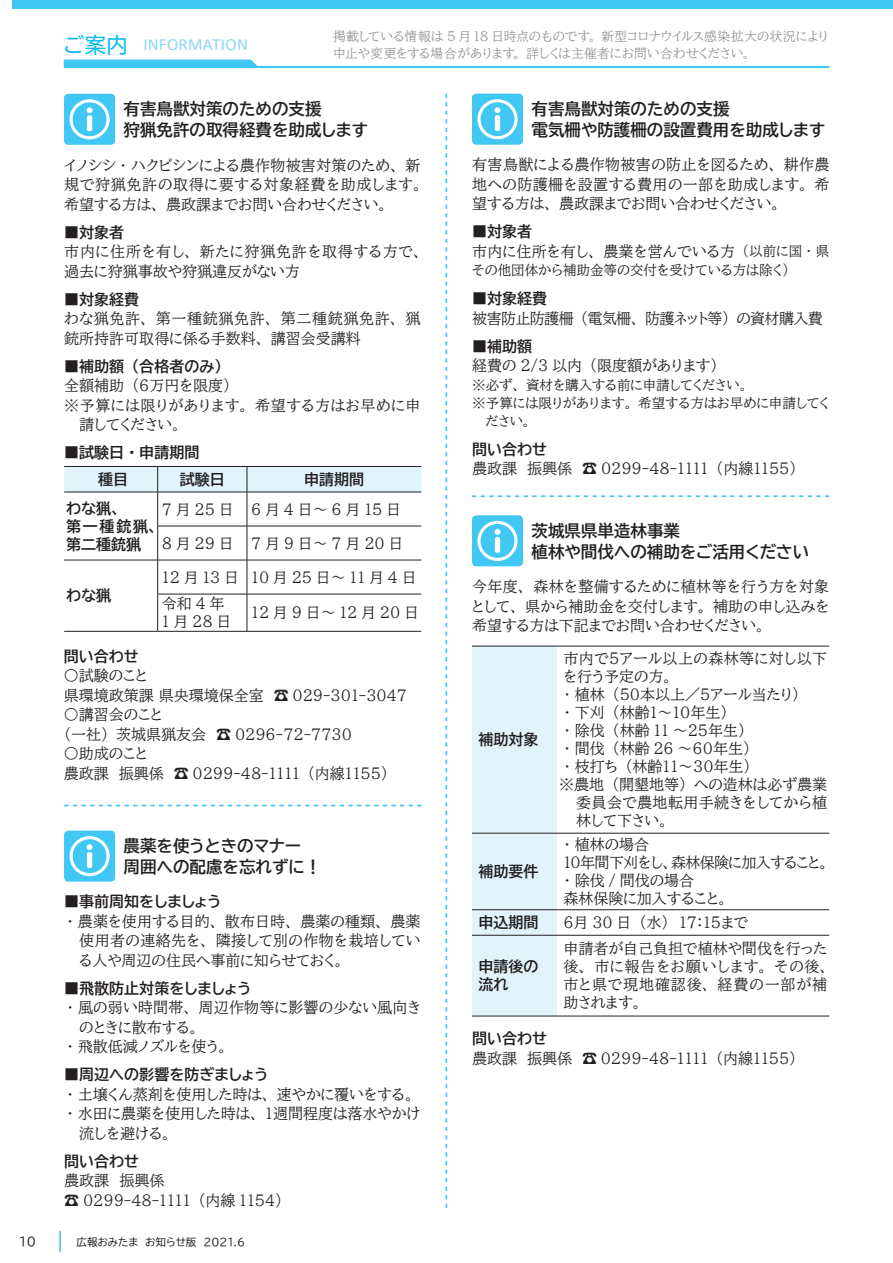
<style>
.page{position:relative;width:893px;height:1263px;background:#fff}
.page>*{position:absolute;margin:0;border:0;box-sizing:border-box;transform-origin:0 0}
.t1{font:16.95px "Calibri";letter-spacing:.015em;color:#8dd7f7}
.t2{font:16.5px/21px "BIZ UDP Gothic Bold";color:#231f20}
.t3{font:15px/19.5px "BIZ UDP Mincho Medium";color:#231f20;text-align:justify}
.t4{font:15px/18px "BIZ UDP Gothic Bold";color:#231f20}
.t5{font:15px/26.7px "BIZ UDP Mincho Medium";letter-spacing:.25em;color:#231f20}
.t6{font:15px/19.5px "BIZ UDP Mincho Medium";letter-spacing:.055em;color:#231f20}
.t7{font:15px "BIZ UDP Mincho Medium";letter-spacing:-.04em;color:#231f20}
.t8{font:15px "BIZ UDP Mincho Medium";letter-spacing:.045em;color:#231f20}
.t9{font:15px "BIZ UDP Mincho Medium";letter-spacing:.03em;color:#231f20}
.t10{font:15px "BIZ UDP Mincho Medium";letter-spacing:.025em;color:#231f20}
.t11{font:13.5px "BIZ UDP Mincho Medium";color:#231f20}
.t12{font:12.75px/17px "BIZ UDP Mincho Medium";letter-spacing:.015em;color:#939598}
.t13{font:12px "BIZ UDP Gothic";color:#231f20}
.t14{font:10.5px "BIZ UDP Gothic";color:#231f20}
.s1{font-family:"BIZ UDP Gothic";font-size:21.3px;color:#00baf1}
.s2{font-size:13.5px}
</style>
<div class="page">
<svg style="left:64px;top:60px;width:765px;height:8px"></svg>
<div style="left:13px;top:0;width:880px;height:9px;background:#40c7f4"></div>
<svg style="left:60px;top:1231px;width:1px;height:21px"></svg>
<svg style="left:445px;top:94px;width:2px;height:1114px"></svg>
<div style="left:64px;top:94px;width:51px;height:51px;background:#40c7f4;border-radius:4px"></div>
<div style="left:64px;top:830px;width:51px;height:52px;background:#40c7f4;border-radius:4px"></div>
<div style="left:472px;top:515px;width:51px;height:51px;background:#40c7f4;border-radius:4px"></div>
<svg style="left:69px;top:99px;width:41px;height:40px"></svg>
<div style="left:87px;top:115px;width:5px;height:16px;background:#fff;border-radius:2px"></div>
<svg style="left:69px;top:836px;width:41px;height:40px"></svg>
<div style="left:87px;top:852px;width:5px;height:16px;background:#fff;border-radius:2px"></div>
<svg style="left:477px;top:521px;width:41px;height:40px"></svg>
<div style="left:495px;top:537px;width:5px;height:16px;background:#fff;border-radius:2px"></div>
<svg style="left:64px;top:466px;width:357px;height:26px;background:#d5e6ee"></svg>
<hr style="left:64px;top:492px;width:94px;height:1px;background:#231f20">
<hr style="left:158px;top:492px;width:89px;height:1px;background:#231f20">
<hr style="left:157px;top:492px;width:1px;height:34px;background:#231f20">
<hr style="left:247px;top:492px;width:174px;height:1px;background:#231f20">
<hr style="left:247px;top:492px;width:1px;height:34px;background:#231f20">
<hr style="left:157px;top:526px;width:90px;height:1px;background:#231f20">
<hr style="left:157px;top:526px;width:1px;height:34px;background:#231f20">
<hr style="left:247px;top:526px;width:174px;height:1px;background:#231f20">
<hr style="left:247px;top:526px;width:1px;height:34px;background:#231f20">
<hr style="left:64px;top:560px;width:94px;height:1px;background:#231f20">
<hr style="left:64px;top:631px;width:94px;height:1px;background:#231f20">
<hr style="left:158px;top:560px;width:89px;height:1px;background:#231f20">
<hr style="left:157px;top:560px;width:1px;height:34px;background:#231f20">
<hr style="left:247px;top:560px;width:174px;height:1px;background:#231f20">
<hr style="left:247px;top:560px;width:1px;height:34px;background:#231f20">
<hr style="left:157px;top:594px;width:90px;height:1px;background:#231f20">
<hr style="left:157px;top:594px;width:1px;height:37px;background:#231f20">
<hr style="left:247px;top:594px;width:174px;height:1px;background:#231f20">
<hr style="left:247px;top:594px;width:1px;height:37px;background:#231f20">
<hr style="left:158px;top:631px;width:89px;height:1px;background:#231f20">
<hr style="left:247px;top:631px;width:174px;height:1px;background:#231f20">
<div style="left:472px;top:647px;width:85px;height:369px;background:#e1f4fc"></div>
<hr style="left:472px;top:646px;width:85px;height:1px;background:#231f20">
<hr style="left:557px;top:646px;width:272px;height:1px;background:#231f20">
<hr style="left:472px;top:833px;width:85px;height:1px;background:#231f20">
<hr style="left:557px;top:833px;width:272px;height:1px;background:#231f20">
<hr style="left:472px;top:909px;width:85px;height:1px;background:#231f20">
<hr style="left:557px;top:909px;width:272px;height:1px;background:#231f20">
<hr style="left:472px;top:935px;width:85px;height:1px;background:#231f20">
<hr style="left:557px;top:935px;width:272px;height:1px;background:#231f20">
<hr style="left:472px;top:1016px;width:85px;height:1px;background:#231f20">
<hr style="left:557px;top:1016px;width:272px;height:1px;background:#231f20">
<svg style="left:472px;top:495px;width:357px;height:2px"></svg>
<svg style="left:64px;top:805px;width:357px;height:1px"></svg>
<div style="left:472px;top:94px;width:51px;height:51px;background:#40c7f4;border-radius:4px"></div>
<svg style="left:477px;top:99px;width:41px;height:40px"></svg>
<div style="left:495px;top:115px;width:5px;height:16px;background:#fff;border-radius:2px"></div>
<p class="t1" style="left:64px;top:33px;width:186px"><span class="s1">ご案内</span> INFORMATION</p>
<p class="t12" style="left:333px;top:28px;width:497px">掲載している情報は 5 月 18 日時点のものです。新型コロナウイルス感染拡大の状況により中止や変更をする場合があります。詳しくは主催者にお問い合わせください。</p>
<p class="t2" style="left:124px;top:98px;width:246px">有害鳥獣対策のための支援<br>狩猟免許の取得経費を助成します</p>
<p class="t3" style="left:64px;top:155px;width:359px">イノシシ・ハクビシンによる農作物被害対策のため、新規で狩猟免許の取得に要する対象経費を助成します。希望する方は、農政課までお問い合わせください。</p>
<p class="t4" style="left:64px;top:223px;width:61px">■対象者</p>
<p class="t6" style="left:64px;top:242px;width:359px">市内に住所を有し、新たに狩猟免許を取得する方で、過去に狩猟事故や狩猟違反がない方</p>
<p class="t4" style="left:64px;top:290px;width:76px">■対象経費</p>
<p class="t3" style="left:64px;top:309px;width:358px">わな猟免許、第一種銃猟免許、第二種銃猟免許、猟銃所持許可取得に係る手数料、講習会受講料</p>
<p class="t4" style="left:64px;top:357px;width:159px">■補助額（合格者のみ）</p>
<p class="t3" style="left:64px;top:376px;width:168px">全額補助（６万円を限度）</p>
<p class="t8" style="left:64px;top:397px;width:358px">※予算には限りがあります。希望する方はお早めに申</p>
<p class="t3" style="left:79px;top:415px;width:103px">請してください。</p>
<p class="t4" style="left:64px;top:443px;width:137px">■試験日・申請期間</p>
<p class="t4" style="left:98px;top:470px;width:31px">種目</p>
<p class="t4" style="left:180px;top:470px;width:47px">試験日</p>
<p class="t4" style="left:304px;top:470px;width:61px">申請期間</p>
<p class="t4" style="left:66px;top:499px;width:92px">わな猟、<br>第一種銃猟、第二種銃猟</p>
<p class="t5" style="left:162px;top:496px;width:241px">7月25日 6月4日～6月15日</p>
<p class="t5" style="left:162px;top:530px;width:243px">8月29日 7月9日～7月20日</p>
<p class="t4" style="left:66px;top:587px;width:46px">わな猟</p>
<p class="t5" style="left:162px;top:564px;width:256px">12月13日 10月25日～11月4日令和4年</p>
<p class="t3" style="left:162px;top:612px;width:71px">1月28日</p>
<p class="t5" style="left:251px;top:599px;width:169px">12月9日～12月20日</p>
<p class="t4" style="left:64px;top:647px;width:76px">問い合わせ</p>
<p class="t3" style="left:64px;top:666px;width:345px;text-align:left">〇試験のこと<br>県環境政策課 県央環境保全室　☎ 029-301-3047〇講習会のこと<br>（一社）茨城県猟友会　☎ 0296-72-7730<br>〇助成のこと<br>農政課　振興係　☎ 0299-48-1111 （内線１１５５）</p>
<p class="t2" style="left:124px;top:835px;width:199px">農薬を使うときのマナー周囲への配慮を忘れずに！</p>
<p class="t4" style="left:64px;top:893px;width:159px">■事前周知をしましょう</p>
<p class="t3" style="left:79px;top:911px;width:343px;text-indent:-13px">・農薬を使用する目的、散布日時、農薬の種類、農薬使用者の連絡先を、隣接して別の作物を栽培している人や周辺の住民へ事前に知らせておく。</p>
<p class="t4" style="left:64px;top:979px;width:189px">■飛散防止対策をしましょう</p>
<p class="t3" style="left:67px;top:998px;width:355px">・風の弱い時間帯、周辺作物等に影響の少ない風向き</p>
<p class="t3" style="left:79px;top:1017px;width:121px">のときに散布する。</p>
<p class="t3" style="left:67px;top:1037px;width:162px">・飛散低減ノズルを使う。</p>
<p class="t4" style="left:64px;top:1066px;width:205px">■周辺への影響を防ぎましょう</p>
<p class="t3" style="left:67px;top:1084px;width:349px">・土壌くん蒸剤を使用した時は、速やかに覆いをする。</p>
<p class="t3" style="left:67px;top:1104px;width:355px">・水田に農薬を使用した時は、１週間程度は落水やかけ</p>
<p class="t3" style="left:79px;top:1123px;width:93px">流しを避ける。</p>
<p class="t4" style="left:64px;top:1152px;width:76px">問い合わせ</p>
<p class="t3" style="left:64px;top:1171px;width:220px">農政課　振興係<br>☎ 0299-48-1111 （内線 1154）</p>
<p class="t13" style="left:19px;top:1236px;width:18px">10</p>
<p class="t14" style="left:77px;top:1236px;width:170px">広報おみたま　お知らせ版　2021.6</p>
<p class="t2" style="left:531px;top:98px;width:295px">有害鳥獣対策のための支援<br>電気柵や防護柵の設置費用を助成します</p>
<p class="t3" style="left:472px;top:155px;width:359px">有害鳥獣による農作物被害の防止を図るため、耕作農地への防護柵を設置する費用の一部を助成します。希望する方は、農政課までお問い合わせください。</p>
<p class="t4" style="left:472px;top:223px;width:61px">■対象者</p>
<p class="t3" style="left:472px;top:241px;width:359px">市内に住所を有し、農業を営んでいる方<span class="s2">（以前に国・県</span></p>
<p class="t11" style="left:472px;top:263px;width:318px">その他団体から補助金等の交付を受けている方は除く）</p>
<p class="t4" style="left:472px;top:290px;width:76px">■対象経費</p>
<p class="t7" style="left:472px;top:311px;width:352px">被害防止防護柵（電気柵、防護ネット等）の資材購入費</p>
<p class="t4" style="left:472px;top:337px;width:61px">■補助額</p>
<p class="t3" style="left:472px;top:356px;width:247px">経費の 2/3 以内（限度額があります）</p>
<p class="t11" style="left:472px;top:378px;width:277px">※必ず、資材を購入する前に申請してください。</p>
<p class="t11" style="left:472px;top:396px;width:359px">※予算には限りがあります。希望する方はお早めに申請してく</p>
<p class="t11" style="left:486px;top:414px;width:47px">ださい。</p>
<p class="t4" style="left:472px;top:440px;width:76px">問い合わせ</p>
<p class="t3" style="left:472px;top:459px;width:326px">農政課　振興係　☎ 0299-48-1111 （内線１１５５）</p>
<p class="t2" style="left:532px;top:520px;width:279px">茨城県県単造林事業<br>植林や間伐への補助をご活用ください</p>
<p class="t3" style="left:472px;top:577px;width:359px">今年度、森林を整備するために植林等を行う方を対象として、県から補助金を交付します。補助の申し込みを希望する方は下記までお問い合わせください。</p>
<p class="t4" style="left:478px;top:731px;width:61px">補助対象</p>
<p class="t4" style="left:478px;top:862px;width:61px">補助要件</p>
<p class="t9" style="left:563px;top:651px;width:265px">市内で５アール以上の森林等に対し以下</p>
<p class="t3" style="left:563px;top:667px;width:111px">を行う予定の方。</p>
<p class="t3" style="left:563px;top:685px;width:238px">・植林（５０本以上／５アール当たり）</p>
<p class="t3" style="left:563px;top:703px;width:166px">・下刈（林齢１～１０年生）</p>
<p class="t3" style="left:563px;top:721px;width:184px">・除伐（林齢 11 ～２５年生）</p>
<p class="t3" style="left:563px;top:739px;width:189px">・間伐（林齢 26 ～６０年生）</p>
<p class="t3" style="left:563px;top:757px;width:189px">・枝打ち（林齢１１～３０年生）</p>
<p class="t3" style="left:559px;top:775px;width:269px">※農地（開墾地等）への造林は必ず農業</p>
<p class="t10" style="left:576px;top:795px;width:252px">委員会で農地転用手続きをしてから植</p>
<p class="t3" style="left:576px;top:811px;width:93px">林して下さい。</p>
<p class="t3" style="left:563px;top:835px;width:267px;line-height:18px;text-align:left">・植林の場合<br>１０年間下刈をし、森林保険に加入すること。・除伐 / 間伐の場合<br>森林保険に加入すること。</p>
<p class="t4" style="left:478px;top:913px;width:61px">申込期間</p>
<p class="t3" style="left:563px;top:913px;width:186px">６月 30 日（水）　17：１５まで</p>
<p class="t4" style="left:478px;top:958px;width:61px">申請後の流れ</p>
<p class="t3" style="left:563px;top:940px;width:267px;line-height:18px">申請者が自己負担で植林や間伐を行った後、市に報告をお願いします。その後、市と県で現地確認後、経費の一部が補助されます。</p>
<p class="t4" style="left:472px;top:1030px;width:76px">問い合わせ</p>
<p class="t3" style="left:472px;top:1048px;width:326px">農政課　振興係　☎ 0299-48-1111 （内線１１５５）</p>
</div>
